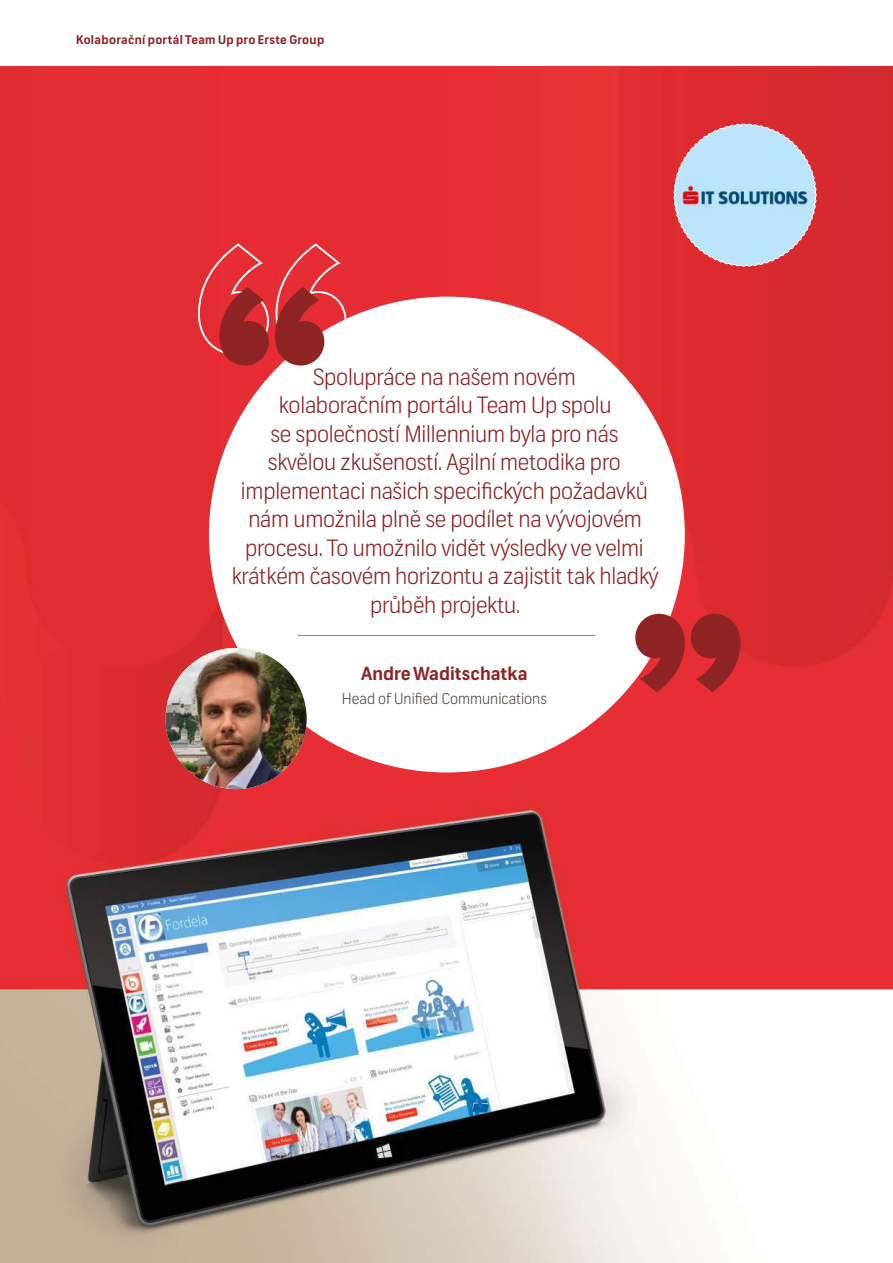
<style>
.page{position:relative;width:893px;height:1263px;background:#fff}
.page>*{position:absolute;margin:0;border:0;box-sizing:border-box;transform-origin:0 0}
.t1{font:900 224.85px "Proxima Nova";color:#8e2424}
.t2{font:300 22.5px/28.5px "Frank";letter-spacing:-.01em;color:#8e2424;text-align:center}
.t3{font:700 18px "Frank";color:#8e2424}
.t4{font:300 15px "Frank";color:#544a43}
.t5{font:700 12px "Frank";letter-spacing:.025em;color:#8e2424}
</style>
<div class="page">
<img style="left:0;top:66px;width:893px;height:1197px">
<div style="left:209px;top:297px;width:476px;height:475px;background:#fff;border-radius:50%"></div>
<svg style="left:197px;top:242px;width:150px;height:114px;background:#e8484d"></svg>
<hr style="left:298px;top:635px;width:297px;height:1px;background:#958675">
<svg style="left:673px;top:123px;width:144px;height:144px;background:#beb1c3"></svg>
<img style="left:166px;top:648px;width:141px;height:141px;border-radius:71px">
<p class="t5" style="left:76px;top:33px;width:250px">Kolaborační portál Team Up pro Erste Group</p>
<h1 class="t1" style="left:213px;top:235px;width:120px">“</h1>
<p class="t2" style="left:232px;top:363px;width:428px">Spolupráce na našem novém<br>kolaboračním portálu Team Up spolu<br>se společností Millennium byla pro nás<br>skvělou zkušeností. Agilní metodika pro implementaci našich specifických požadavků nám umožnila plně se podílet na vývojovém procesu. To umožnilo vidět výsledky ve velmi krátkém časovém horizontu a zajistit tak hladký průběh projektu.</p>
<h1 class="t1" style="left:746px;top:744px;width:120px;rotate:-180deg">“</h1>
<p class="t3" style="left:361px;top:662px;width:168px">Andre Waditschatka</p>
<p class="t4" style="left:342px;top:689px;width:206px">Head of Unified Communications</p>
</div>
